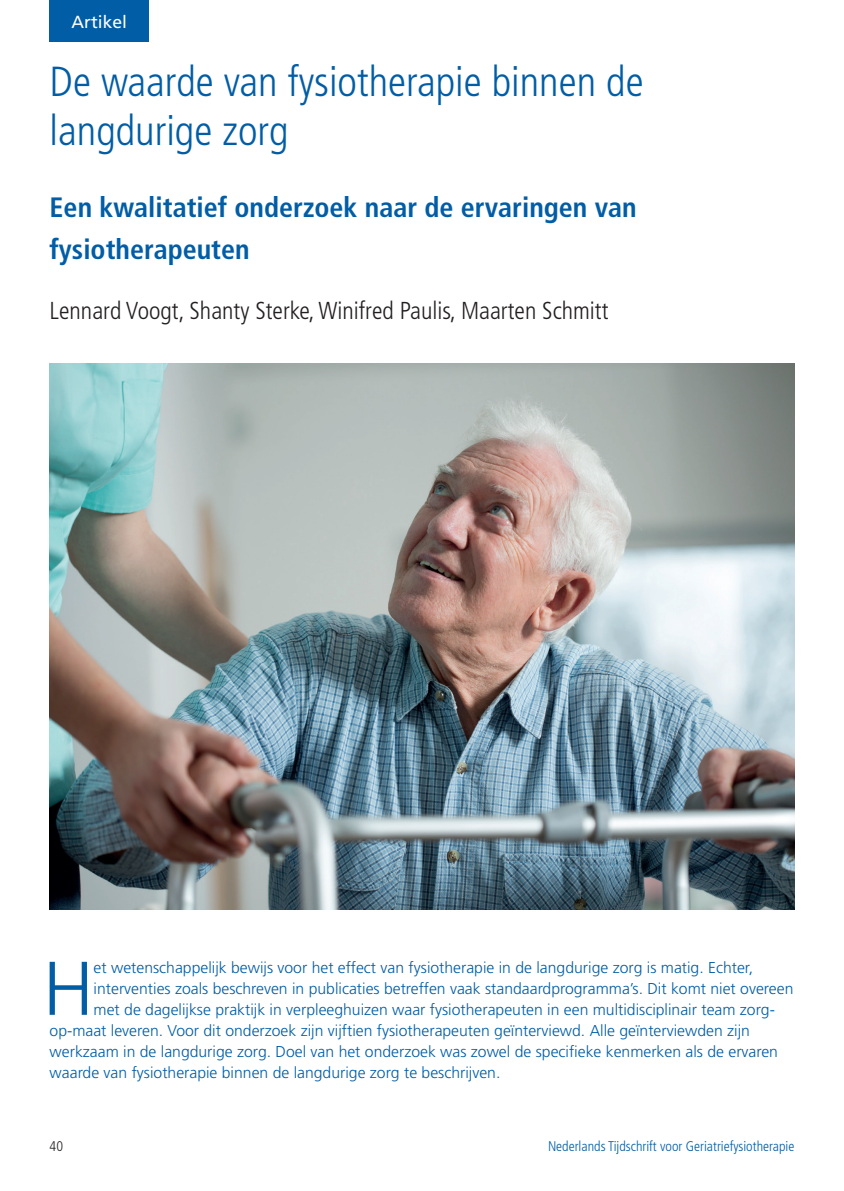
<style>
.page{position:relative;width:844px;height:1191px;background:#fff}
.page>*{position:absolute;margin:0;border:0;box-sizing:border-box;transform-origin:0 0}
.t1{font:300 75.95px "Frutiger";color:#015da6}
.t2{font:300 condensed 42px/49px "Frutiger";color:#015da6}
.t3{font:700 condensed 28px/42px "Frutiger";color:#015da6}
.t4{font:300 condensed 24.5px "Frutiger";color:#231f20}
.t5{font:17.5px "Frutiger";color:#fff}
.t6{font:300 15.75px "Frutiger";color:#015da6}
.t7{font:300 condensed 14px "Frutiger";color:#015da6}
.t8{font:300 condensed 14px "Frutiger";color:#231f20}
</style>
<div class="page">
<div style="left:50px;top:0;width:99px;height:42px;background:#015da6"></div>
<img style="left:50px;top:363px;width:744px;height:547px">
<p class="t5" style="left:71px;top:12px;width:57px">Artikel</p>
<h2 class="t2" style="left:50px;top:57px;width:595px">De waarde van fysiotherapie binnen de langdurige zorg</h2>
<h3 class="t3" style="left:50px;top:186px;width:588px">Een kwalitatief onderzoek naar de ervaringen van fysiotherapeuten</h3>
<h3 class="t4" style="left:50px;top:296px;width:560px">Lennard Voogt, Shanty Sterke, Winifred Paulis, Maarten Schmitt</h3>
<h1 class="t1" style="left:43px;top:945px;width:52px">H</h1>
<p class="t6" style="left:94px;top:958px;width:660px">et wetenschappelijk bewijs voor het effect van fysiotherapie in de langdurige zorg is matig. Echter,</p>
<p class="t6" style="left:94px;top:979px;width:701px">interventies zoals beschreven in publicaties betreffen vaak standaardprogramma’s. Dit komt niet overeen</p>
<p class="t6" style="left:94px;top:1000px;width:682px">met de dagelijkse praktijk in verpleeghuizen waar fysiotherapeuten in een multidisciplinair team zorg-</p>
<p class="t6" style="left:50px;top:1021px;width:701px">op-maat leveren. Voor dit onderzoek zijn vijftien fysiotherapeuten geïnterviewd. Alle geïnterviewden zijn</p>
<p class="t6" style="left:50px;top:1042px;width:729px">werkzaam in de langdurige zorg. Doel van het onderzoek was zowel de specifieke kenmerken als de ervaren</p>
<p class="t6" style="left:50px;top:1063px;width:452px">waarde van fysiotherapie binnen de langdurige zorg te beschrijven.</p>
<p class="t8" style="left:50px;top:1138px;width:15px">40</p>
<p class="t7" style="left:548px;top:1138px;width:248px">Nederlands Tijdschrift voor Geriatriefysiotherapie</p>
</div>
